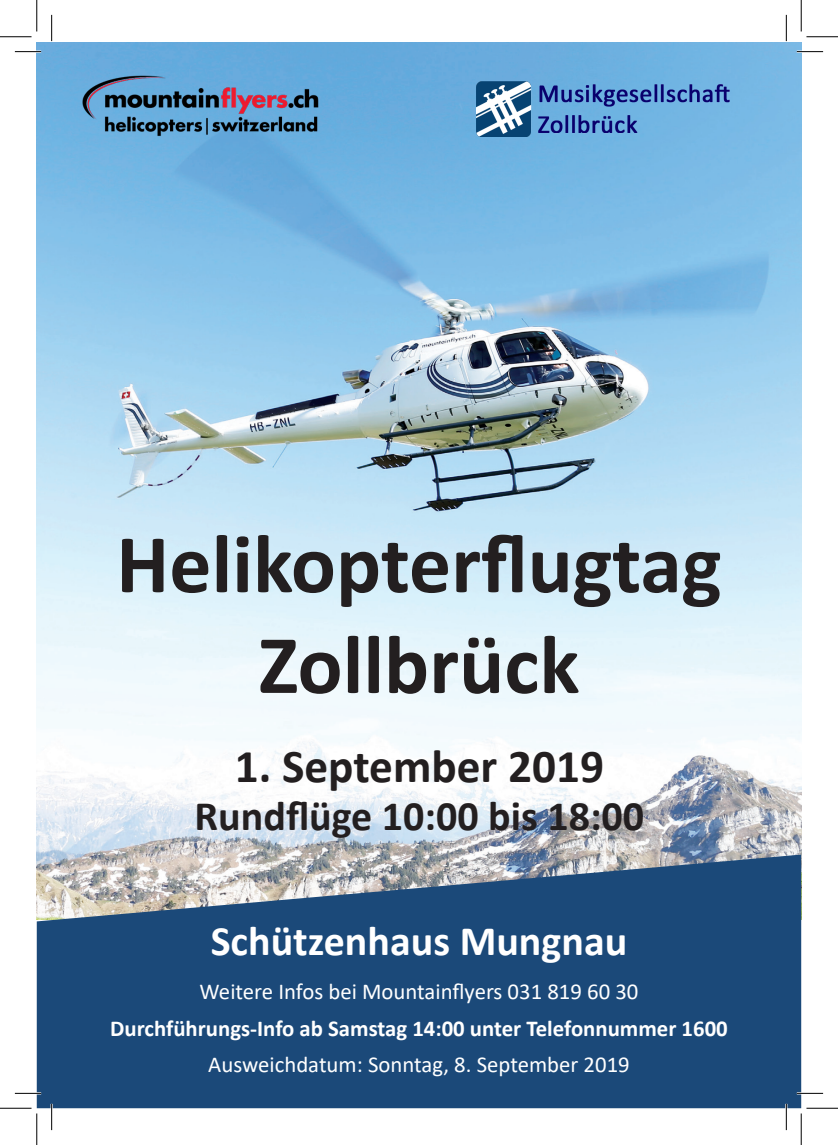
<style>
.page{position:relative;width:838px;height:1145px;background:#fff}
.page>*{position:absolute;margin:0;border:0;box-sizing:border-box;transform-origin:0 0}
.t1{font:700 84px "Calibri";color:#231f20}
.t2{font:700 47.25px "Calibri";color:#231f20}
.t3{font:700 42px "Calibri";color:#231f20}
.t4{font:700 42px "Calibri";color:#fff}
.t5{font:22.75px "Calibri";color:#fff}
.t6{font:700 22.75px "Calibri";color:#fff}
</style>
<div class="page">
<img style="left:37px;top:43px;width:764px;height:812px">
<img style="left:79px;top:72px;width:261px;height:85px">
<svg style="left:37px;top:855px;width:764px;height:253px;background:#305881"></svg>
<img style="left:476px;top:81px;width:303px;height:55px">
<hr style="left:15px;top:51px;width:26px;height:2px;background:#fff">
<hr style="left:796px;top:51px;width:27px;height:2px;background:#fff">
<hr style="left:15px;top:1092px;width:26px;height:2px;background:#fff">
<hr style="left:796px;top:1092px;width:27px;height:2px;background:#fff">
<hr style="left:51px;top:1104px;width:2px;height:26px;background:#fff">
<hr style="left:785px;top:1104px;width:2px;height:26px;background:#fff">
<svg style="left:15px;top:51px;width:26px;height:1px"></svg>
<svg style="left:796px;top:51px;width:27px;height:1px"></svg>
<svg style="left:15px;top:1093px;width:26px;height:1px"></svg>
<svg style="left:796px;top:1093px;width:27px;height:1px"></svg>
<svg style="left:51px;top:15px;width:1px;height:26px"></svg>
<svg style="left:51px;top:1104px;width:1px;height:26px"></svg>
<svg style="left:786px;top:15px;width:1px;height:26px"></svg>
<svg style="left:786px;top:1104px;width:1px;height:26px"></svg>
<hr style="left:0;top:36px;width:32px;height:1px;background:#000">
<hr style="left:806px;top:36px;width:31px;height:1px;background:#000">
<hr style="left:0;top:1108px;width:32px;height:1px;background:#000">
<hr style="left:806px;top:1108px;width:31px;height:1px;background:#000">
<hr style="left:36px;top:0;width:1px;height:31px;background:#000">
<hr style="left:36px;top:1113px;width:1px;height:32px;background:#000">
<hr style="left:800px;top:0;width:1px;height:31px;background:#000">
<hr style="left:800px;top:1113px;width:1px;height:32px;background:#000">
<p class="t1" style="left:116px;top:505px;width:607px">Helikopterflugtag</p>
<p class="t1" style="left:258px;top:606px;width:323px">Zollbrück</p>
<p class="t2" style="left:235px;top:732px;width:370px">1. September 2019</p>
<p class="t3" style="left:195px;top:787px;width:451px">Rundflüge 10:00 bis 18:00</p>
<p class="t4" style="left:211px;top:912px;width:418px">Schützenhaus Mungnau</p>
<p class="t5" style="left:199px;top:975px;width:440px">Weitere Infos bei Mountainflyers 031 819 60 30</p>
<p class="t6" style="left:110px;top:1012px;width:619px">Durchführungs-Info ab Samstag 14:00 unter Telefonnummer 1600</p>
<p class="t5" style="left:208px;top:1049px;width:423px">Ausweichdatum: Sonntag, 8. September 2019</p>
</div>
